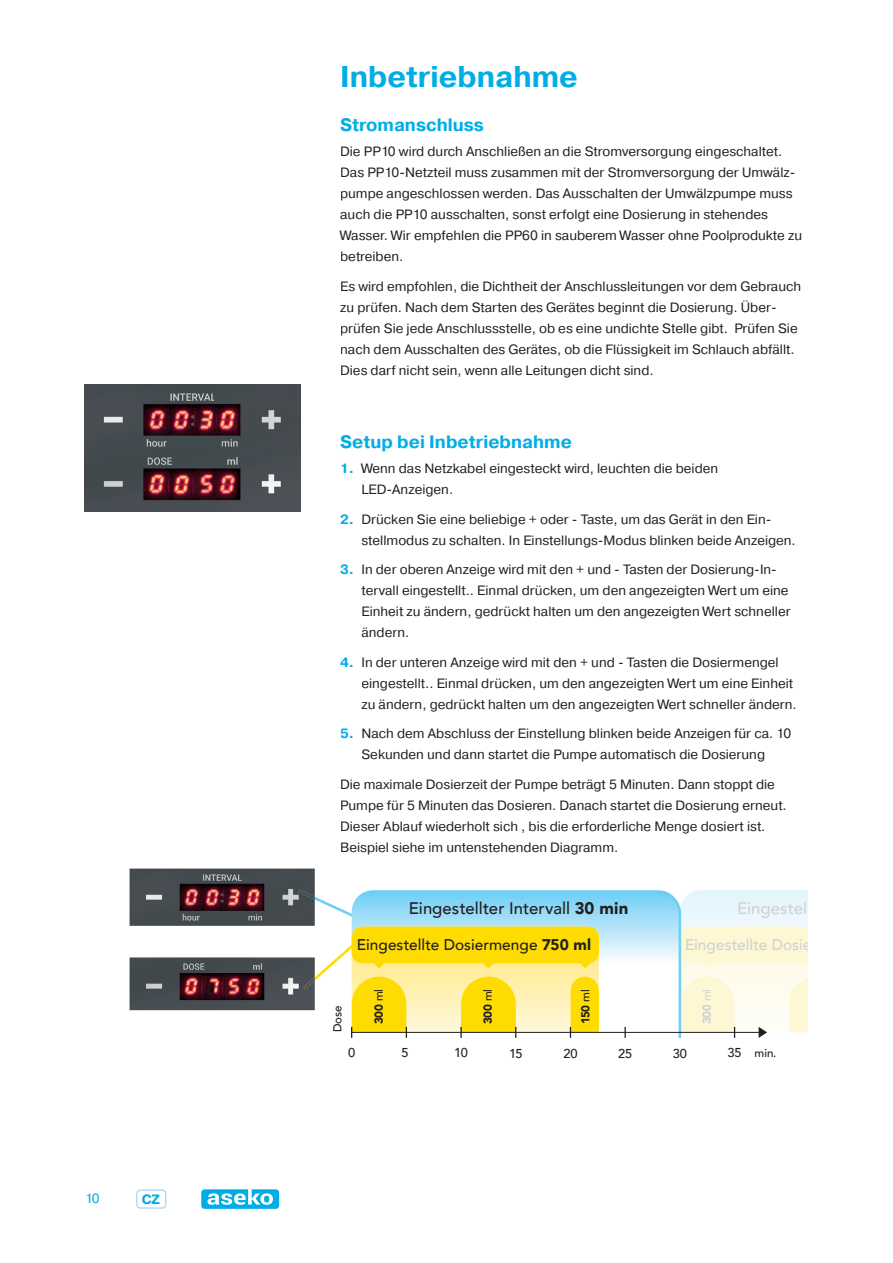
<style>
.page{position:relative;width:893px;height:1263px;background:#fff}
.page>*{position:absolute;margin:0;border:0;box-sizing:border-box;transform-origin:0 0}
.t1{font:700 30px "Pragmatica";color:#00ade5}
.t2{font:700 18px "Pragmatica";color:#00ade5}
.t3{font:500 16.65px "Avenir";color:#231f20}
.t4{font:500 15.45px "Avenir";color:#231f20}
.t5{font:500 15.45px "Avenir";color:#d1d2d4}
.t6{font:13.5px/21px "Pragmatica";color:#231f20}
.t7{font:13.5px "Pragmatica";color:#00ade5}
.t8{font:700 13.5px "Pragmatica";color:#00ade5}
.t9{font:500 12.9px "Avenir";letter-spacing:-.015em;color:#231f20}
.t10{font:900 11.55px "Avenir";letter-spacing:-.01em;color:#231f20}
.t11{font:500 11.55px "Avenir";letter-spacing:-.015em;color:#231f20}
.t12{font:900 11.55px "Avenir";color:#d1d2d4}
.s1{font-weight:700;color:#00ade5}
.s2{font-weight:900}
.s3{font-weight:500}
</style>
<div class="page">
<div style="left:136px;top:1189px;width:30px;height:20px;border:2px solid #b6dcef;border-radius:4px"></div>
<svg style="left:201px;top:1189px;width:78px;height:20px"></svg>
<img style="left:84px;top:384px;width:216px;height:128px">
<img style="left:130px;top:868px;width:185px;height:58px">
<img style="left:130px;top:957px;width:168px;height:53px">
<svg style="left:298px;top:889px;width:510px;height:149px"></svg>
<p class="t7" style="left:85px;top:1190px;width:16px">10</p>
<p class="t8" style="left:142px;top:1190px;width:20px">CZ</p>
<h1 class="t1" style="left:340px;top:58px;width:239px">Inbetriebnahme</h1>
<h2 class="t2" style="left:340px;top:113px;width:145px">Stromanschluss</h2>
<p class="t6" style="left:340px;top:141px;width:463px">Die PP10 wird durch Anschließen an die Stromversorgung eingeschaltet.<br>Das PP10-Netzteil muss zusammen mit der Stromversorgung der Umwälz&shy;pumpe angeschlossen werden. Das Ausschalten der Umwälzpumpe muss auch die PP10 ausschalten, sonst erfolgt eine Dosierung in stehendes Wasser. Wir empfehlen die PP60 in sauberem Wasser ohne Poolprodukte zu betreiben.</p>
<p class="t6" style="left:340px;top:276px;width:462px">Es wird empfohlen, die Dichtheit der Anschlussleitungen vor dem Gebrauch zu prüfen. Nach dem Starten des Gerätes beginnt die Dosierung. Über&shy;prüfen Sie jede Anschlussstelle, ob es eine undichte Stelle gibt. Prüfen Sie nach dem Ausschalten des Gerätes, ob die Flüssigkeit im Schlauch abfällt.<br>Dies darf nicht sein, wenn alle Leitungen dicht sind.</p>
<h2 class="t2" style="left:340px;top:430px;width:233px">Setup bei Inbetriebnahme</h2>
<p class="t6" style="left:361px;top:458px;width:358px;text-indent:-21px"><span class="s1">1.</span> Wenn das Netzkabel eingesteckt wird, leuchten die beiden<br>LED-Anzeigen.</p>
<p class="t6" style="left:361px;top:509px;width:436px;text-indent:-21px"><span class="s1">2.</span> Drücken Sie eine beliebige + oder - Taste, um das Gerät in den Ein&shy;stellmodus zu schalten. In Einstellungs-Modus blinken beide Anzeigen.</p>
<p class="t6" style="left:361px;top:559px;width:431px;text-indent:-21px"><span class="s1">3.</span> In der oberen Anzeige wird mit den + und - Tasten der Dosierung-In&shy;tervall eingestellt.. Einmal drücken, um den angezeigten Wert um eine Einheit zu ändern, gedrückt halten um den angezeigten Wert schneller ändern.</p>
<p class="t6" style="left:361px;top:652px;width:437px;text-indent:-21px"><span class="s1">4.</span> In der unteren Anzeige wird mit den + und - Tasten die Dosiermengel eingestellt.. Einmal drücken, um den angezeigten Wert um eine Einheit zu ändern, gedrückt halten um den angezeigten Wert schneller ändern.</p>
<p class="t6" style="left:340px;top:724px;width:453px;text-align:center"><span class="s1">5.</span> Nach dem Abschluss der Einstellung blinken beide Anzeigen für ca. 10<br>Sekunden und dann startet die Pumpe automatisch die Dosierung</p>
<p class="t6" style="left:340px;top:774px;width:448px">Die maximale Dosierzeit der Pumpe beträgt 5 Minuten. Dann stoppt die Pumpe für 5 Minuten das Dosieren. Danach startet die Dosierung erneut.<br>Dieser Ablauf wiederholt sich , bis die erforderliche Menge dosiert ist.<br>Beispiel siehe im untenstehenden Diagramm.</p>
<p class="t11" style="left:327px;top:1032px;width:28px;rotate:-90deg">Dose</p>
<p class="t3" style="left:409px;top:894px;width:221px">Eingestellter Intervall <span class="s2">30 min</span></p>
<p class="t4" style="left:357px;top:931px;width:236px">Eingestellte Dosiermenge <span class="s2">750 ml</span></p>
<p class="t10" style="left:369px;top:1024px;width:37px;rotate:-90deg">300 <span class="s3">ml</span></p>
<p class="t10" style="left:478px;top:1024px;width:37px;rotate:-90deg">300 <span class="s3">ml</span></p>
<p class="t10" style="left:575px;top:1024px;width:36px;rotate:-90deg">150 <span class="s3">ml</span></p>
<p class="t5" style="left:685px;top:931px;width:182px">Eingestellte Dosiermenge</p>
<p class="t12" style="left:697px;top:1024px;width:37px;rotate:-90deg">300 <span class="s3">ml</span></p>
<p class="t9" style="left:454px;top:1041px;width:15px">10</p>
<p class="t9" style="left:509px;top:1042px;width:15px">15</p>
<p class="t9" style="left:563px;top:1042px;width:16px">20</p>
<p class="t9" style="left:618px;top:1042px;width:16px">25</p>
<p class="t9" style="left:673px;top:1042px;width:16px">30</p>
<p class="t9" style="left:727px;top:1042px;width:16px">35</p>
<p class="t9" style="left:348px;top:1041px;width:9px">0</p>
<p class="t9" style="left:402px;top:1041px;width:9px">5</p>
<p class="t11" style="left:755px;top:1043px;width:23px">min.</p>
</div>
